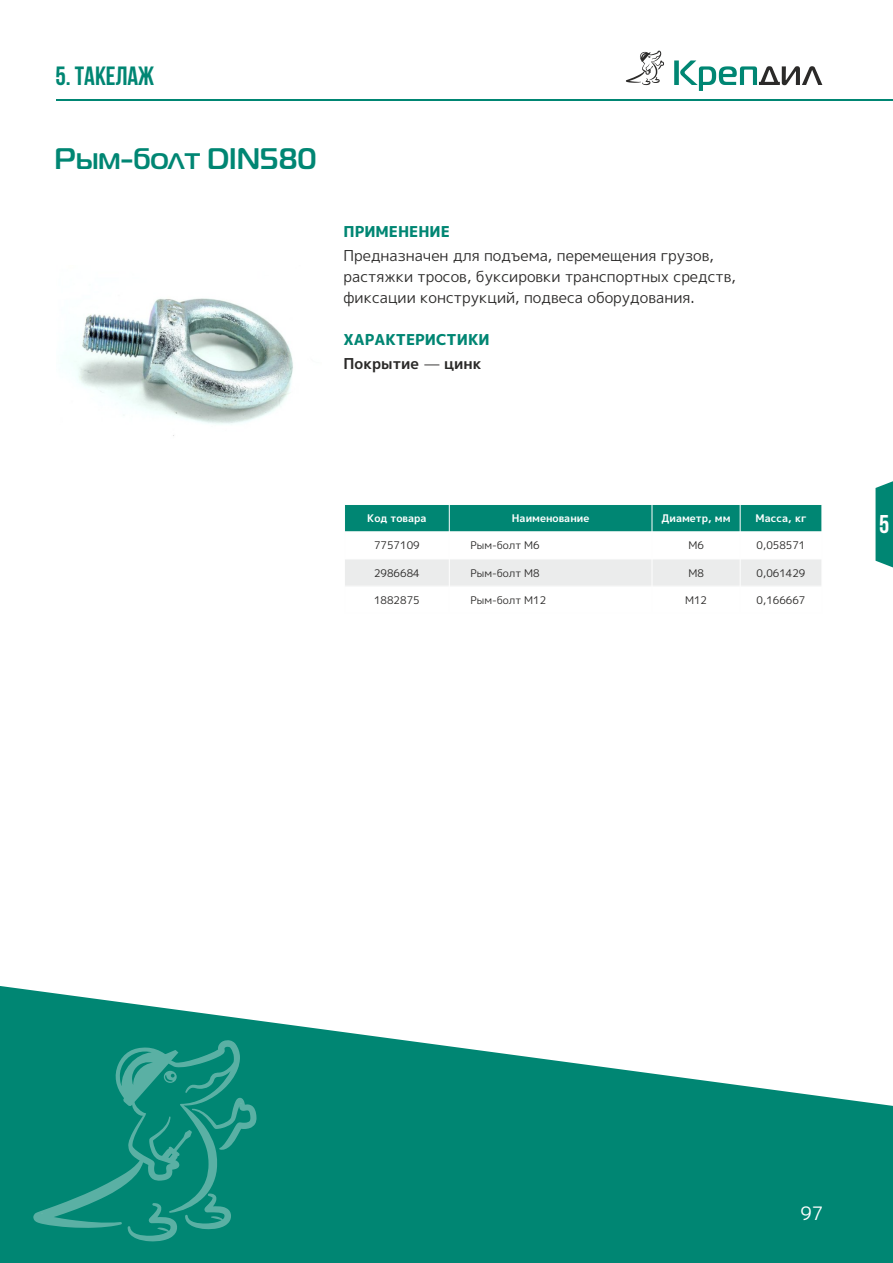
<style>
.page{position:relative;width:893px;height:1263px;background:#fff}
.page>*{position:absolute;margin:0;border:0;box-sizing:border-box;transform-origin:0 0}
.t1{font:700 29.7px "Magistral C";color:#008673}
.t2{font:700 26.4px "Bebas Neue";color:#008673}
.t3{font:700 25.8px "Bebas Neue";color:#fefefe}
.t4{font:18.45px "Mplus 1 p";color:#fefefe}
.t5{font:15px/20.9px "Mplus 1 p";color:#2b2a29}
.t6{font:800 15px/24px "Mplus 1 p";color:#008673}
.t7{font:10.5px "Mplus 1 p";color:#2b2a29}
.t8{font:700 10.5px "Mplus 1 p";color:#fefefe}
.s1{font-weight:700;color:#2b2a29}
.s2{font-family:"Magistral C";font-weight:400;color:#2b2a29}
</style>
<div class="page">
<svg style="left:0;top:986px;width:893px;height:277px;fill:#008673"></svg>
<svg style="left:33px;top:1040px;width:224px;height:201px;background:#108d7c"></svg>
<hr style="left:57px;top:100px;width:836px;height:1px;background:#008673">
<svg style="left:875px;top:481px;width:18px;height:86px;background:#1a9281"></svg>
<svg style="left:626px;top:51px;width:38px;height:34px"></svg>
<svg style="left:674px;top:60px;width:148px;height:31px"></svg>
<img style="left:65px;top:298px;width:228px;height:138px">
<div style="left:344px;top:504px;width:105px;height:28px;background:#008673"></div>
<div style="left:449px;top:504px;width:203px;height:28px;background:#008673"></div>
<div style="left:652px;top:504px;width:88px;height:28px;background:#008673"></div>
<div style="left:740px;top:504px;width:82px;height:28px;background:#008673"></div>
<div style="left:344px;top:559px;width:105px;height:27px;background:#ebecec"></div>
<div style="left:449px;top:559px;width:203px;height:27px;background:#ebecec"></div>
<div style="left:652px;top:559px;width:88px;height:27px;background:#ebecec"></div>
<div style="left:740px;top:559px;width:82px;height:27px;background:#ebecec"></div>
<hr style="left:344px;top:504px;width:1px;height:110px;background:#fefefe">
<hr style="left:449px;top:504px;width:1px;height:110px;background:#fefefe">
<hr style="left:652px;top:504px;width:1px;height:110px;background:#fefefe">
<hr style="left:740px;top:504px;width:1px;height:110px;background:#fefefe">
<hr style="left:821px;top:504px;width:1px;height:110px;background:#fefefe">
<hr style="left:344px;top:531px;width:478px;height:1px;background:#fefefe">
<hr style="left:344px;top:504px;width:478px;height:1px;background:#fefefe">
<h2 class="t2" style="left:55px;top:65px;width:100px">5. ТАКЕЛАЖ</h2>
<h1 class="t1" style="left:54px;top:145px;width:264px">Рым-болт DIN580</h1>
<p class="t6" style="left:344px;top:219px;width:108px">ПРИМЕНЕНИЕ</p>
<p class="t5" style="left:344px;top:245px;width:394px">Предназначен для подъема, перемещения грузов, растяжки тросов, буксировки транспортных средств, фиксации конструкций, подвеса оборудования.</p>
<p class="t6" style="left:344px;top:327px;width:148px">ХАРАКТЕРИСТИКИ<br><span class="s1">Покрытие</span> <span class="s2">—</span> <span class="s1">цинк</span></p>
<p class="t8" style="left:367px;top:513px;width:61px">Код товара</p>
<p class="t8" style="left:512px;top:513px;width:79px">Наименование</p>
<p class="t8" style="left:661px;top:513px;width:71px">Диаметр, мм</p>
<p class="t8" style="left:755px;top:513px;width:53px">Масса, кг</p>
<p class="t7" style="left:374px;top:540px;width:47px">7757109</p>
<p class="t7" style="left:471px;top:540px;width:71px">Рым-болт М6</p>
<p class="t7" style="left:688px;top:540px;width:17px">М6</p>
<p class="t7" style="left:757px;top:540px;width:50px">0,058571</p>
<p class="t7" style="left:374px;top:567px;width:47px">2986684</p>
<p class="t7" style="left:471px;top:567px;width:71px">Рым-болт М8</p>
<p class="t7" style="left:688px;top:567px;width:17px">М8</p>
<p class="t7" style="left:757px;top:567px;width:50px">0,061429</p>
<p class="t7" style="left:374px;top:595px;width:47px">1882875</p>
<p class="t7" style="left:471px;top:595px;width:77px">Рым-болт М12</p>
<p class="t7" style="left:685px;top:595px;width:24px">М12</p>
<p class="t7" style="left:757px;top:595px;width:50px">0,166667</p>
<h3 class="t3" style="left:879px;top:514px;width:12px">5</h3>
<p class="t4" style="left:800px;top:1204px;width:24px">97</p>
</div>
